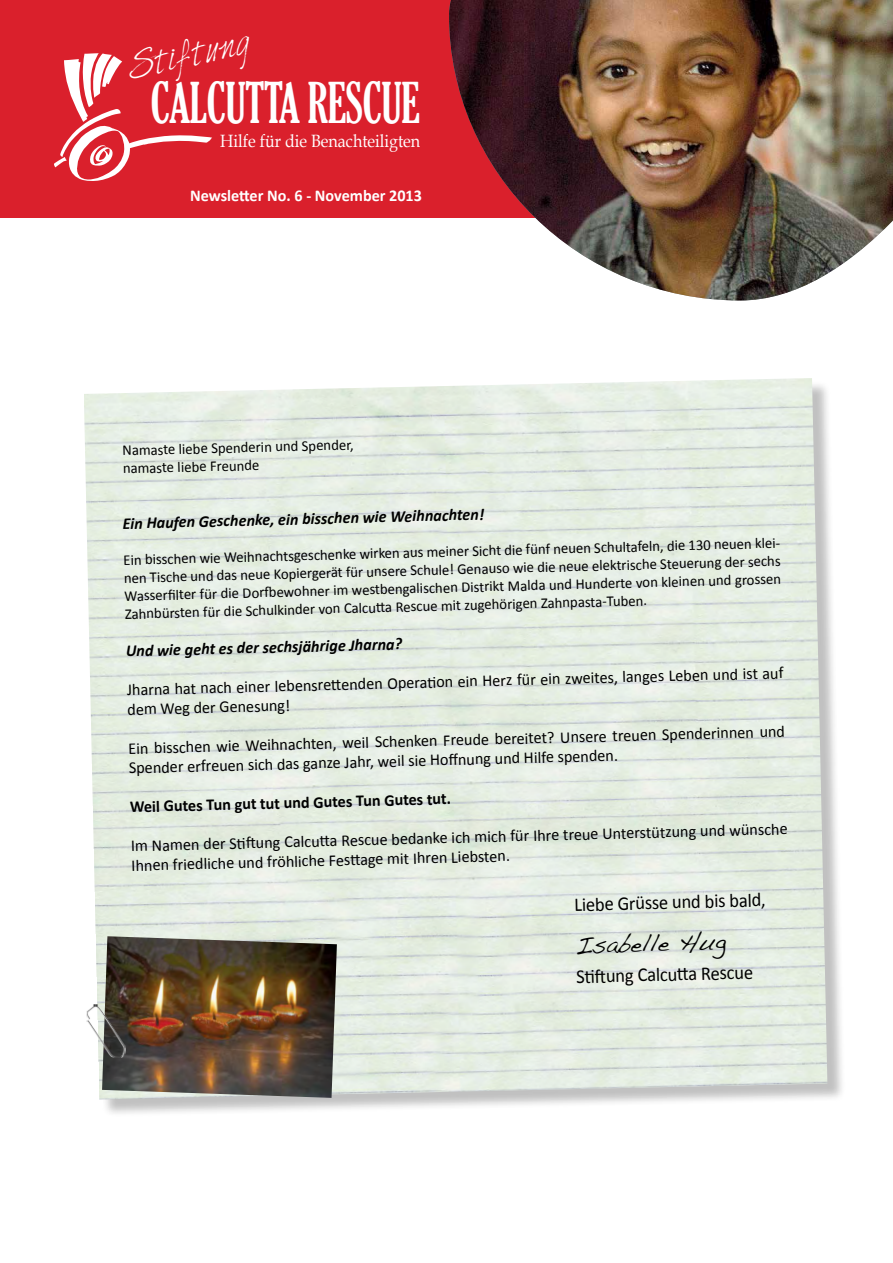
<style>
.page{position:relative;width:893px;height:1263px;background:#fff}
.page>*{position:absolute;margin:0;border:0;box-sizing:border-box;transform-origin:0 0}
.t1{font:extra-condensed 53.85px "Gloucester";letter-spacing:-.01em;color:#fff;scale:.91 1}
.t2{font:31.35px "Harabara Hand";color:#fff}
.t3{font:24px "Handwriting Dakota";color:#000}
.t4{font:19.5px "Calibri";color:#000;scale:.95 1}
.t5{font:17.85px "Book Antiqua";color:#fff;scale:.9 1}
.t6{font:16.5px/17.5px "Calibri";color:#000}
.t7{font:italic 700 16.5px "Calibri";color:#000}
.t8{font:700 16.5px "Calibri";color:#000}
.t9{font:700 16.5px "Calibri";color:#fff}
.t10{font:15px/18.3px "Calibri";color:#000}
</style>
<div class="page">
<div style="left:0;top:0;width:893px;height:218px;background:#da202c"></div>
<svg style="left:54px;top:53px;width:158px;height:128px"></svg>
<img style="left:449px;top:0;width:444px;height:300px">
<div style="left:87px;top:381px;width:759px;height:737px;background:#000;opacity:.25"></div>
<img style="left:84px;top:378px;width:743px;height:721px">
<img style="left:102px;top:936px;width:235px;height:162px">
<img style="left:86px;top:1004px;width:41px;height:53px">
<h2 class="t2" style="left:124px;top:50px;width:126px;rotate:-12deg">Stiftung</h2>
<h1 class="t1" style="left:150px;top:72px;width:297px">CALCUTTA RESCUE</h1>
<p class="t5" style="left:220px;top:130px;width:224px">Hilfe für die Benachteiligten</p>
<p class="t9" style="left:190px;top:185px;width:233px">Newsletter No. 6 - November 2013</p>
<p class="t10" style="left:122px;top:440px;width:233px;rotate:-1deg">Namaste liebe Spenderin und Spender, namaste liebe Freunde</p>
<p class="t7" style="left:122px;top:514px;width:363px;rotate:-2deg">Ein Haufen Geschenke, ein bisschen wie Weihnachten!</p>
<p class="t10" style="left:123px;top:548px;width:661px;rotate:-1deg">Ein bisschen wie Weihnachtsgeschenke wirken aus meiner Sicht die fünf neuen Schultafeln, die 130 neuen klei&shy;nen Tische und das neue Kopiergerät für unsere Schule! Genauso wie die neue elektrische Steuerung der sechs Wasserfi lter für die Dorfb ewohner im westbengalischen Distrikt Malda und Hunderte von kleinen und grossen Zahnbürsten für die Schulkinder von Calcutt a Rescue mit zugehörigen Zahnpasta-Tuben.</p>
<p class="t7" style="left:125px;top:642px;width:278px;rotate:-2deg">Und wie geht es der sechsjährige Jharna?</p>
<p class="t6" style="left:126px;top:684px;width:658px;rotate:-2deg">Jharna hat nach einer lebensrett enden Operati on ein Herz für ein zweites, langes Leben und ist auf dem Weg der Genesung!</p>
<p class="t6" style="left:128px;top:742px;width:658px;line-height:18.8px;rotate:-2deg">Ein bisschen wie Weihnachten, weil Schenken Freude bereitet? Unsere treuen Spenderinnen und<br>Spender erfreuen sich das ganze Jahr, weil sie Hoff nung und Hilfe spenden.</p>
<p class="t8" style="left:130px;top:798px;width:323px;rotate:-2deg">Weil Gutes Tun gut tut und Gutes Tun Gutes tut.</p>
<p class="t6" style="left:131px;top:840px;width:658px;line-height:18.3px;rotate:-2deg">Im Namen der Sti ft ung Calcutt a Rescue bedanke ich mich für Ihre treue Unterstützung und wünsche<br>Ihnen friedliche und fröhliche Festt age mit Ihren Liebsten.</p>
<h3 class="t4" style="left:574px;top:893px;width:203px;rotate:-2deg">Liebe Grüsse und bis bald,</h3>
<h3 class="t3" style="left:575px;top:931px;width:152px;rotate:-2deg">Isabelle Hug</h3>
<h3 class="t4" style="left:576px;top:965px;width:188px;rotate:-2deg">Sti ft ung Calcutt a Rescue</h3>
</div>
